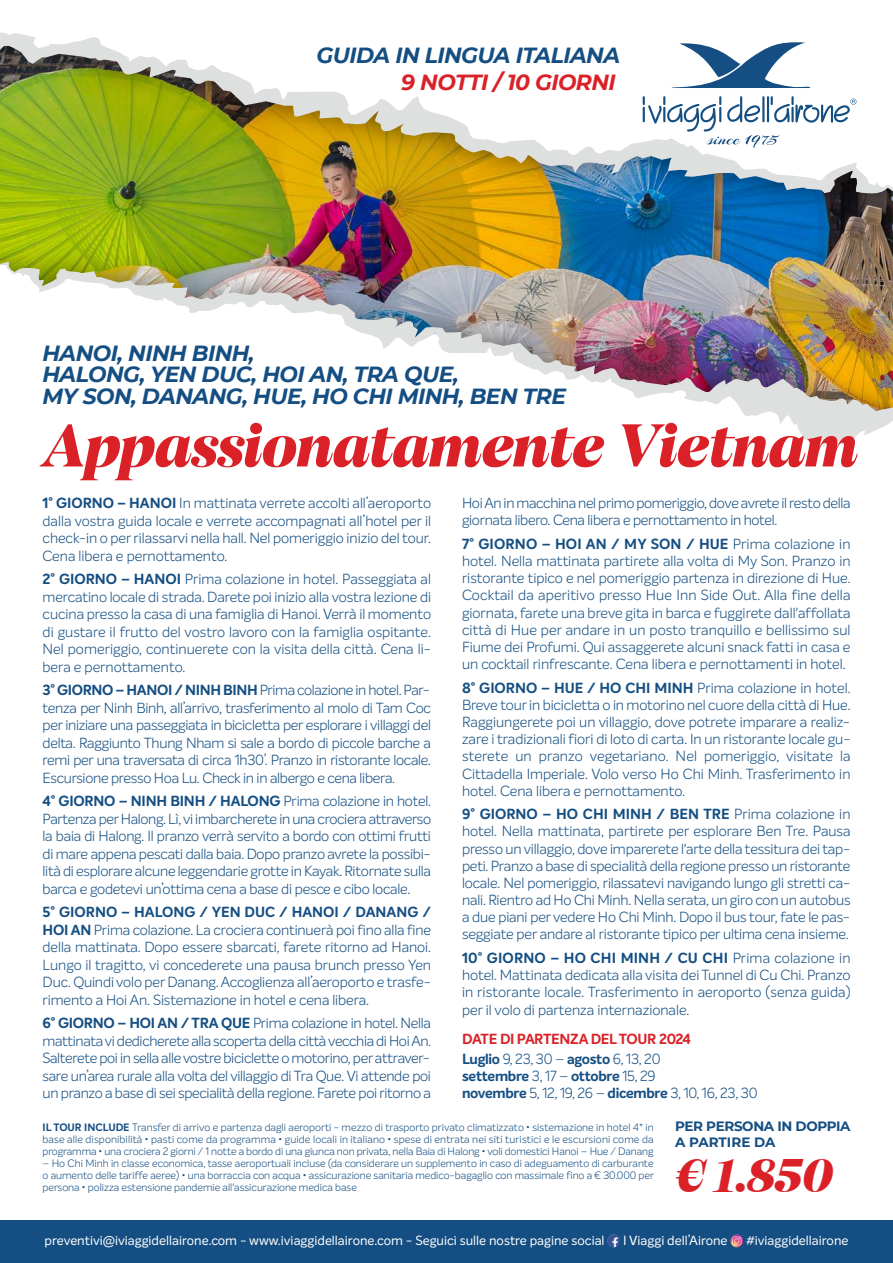
<style>
.page{position:relative;width:893px;height:1263px;background:#fff}
.page>*{position:absolute;margin:0;border:0;box-sizing:border-box;transform-origin:0 0}
.t1{font:61.95px "Cotford Display Bold Italic";letter-spacing:-.005em;color:#da2128}
.t2{font:48px "Cotford Display Bold Italic";color:#da2128}
.t3{font:italic 700 21.9px/21.8px "Montserrat";letter-spacing:-.025em;color:#144e82}
.t4{font:italic 700 21.9px "Montserrat";letter-spacing:-.025em;color:#da2128}
.t5{font:300 14.4px/17.4px "Intelo";letter-spacing:-.01em;color:#144e82;text-align:justify}
.t6{font:700 14.4px/19.4px "Intelo";letter-spacing:-.03em;color:#da2128}
.t7{font:700 13.5px/16.2px "Montserrat";letter-spacing:-.025em;color:#144e82}
.t8{font:13.05px "Intelo";color:#fff}
.t9{font:300 10.5px/12px "Intelo";letter-spacing:-.005em;color:#144e82;text-align:justify}
.s1{font-weight:700}
.s2{color:#144e82}
.s3{font-weight:300;color:#144e82}
</style>
<div class="page">
<svg style="left:0;top:32px;width:877px;height:151px"></svg>
<svg style="left:670px;top:42px;width:142px;height:46px"></svg>
<svg style="left:643px;top:96px;width:213px;height:52px"></svg>
<img style="left:0;top:183px;width:893px;height:79px">
<img style="left:0;top:262px;width:893px;height:185px">
<div style="left:0;top:1220px;width:893px;height:43px;background:#144e82"></div>
<svg style="left:607px;top:1234px;width:13px;height:13px"></svg>
<svg style="left:730px;top:1234px;width:13px;height:13px"></svg>
<h3 class="t3" style="left:317px;top:44px;width:305px">GUIDA IN LINGUA ITALIANA</h3>
<h3 class="t4" style="left:401px;top:69px;width:216px">9 NOTTI / 10 GIORNI</h3>
<h3 class="t3" style="left:42px;top:342px;width:525px">HANOI, NINH BINH,<br>HALONG, YEN DUC, HOI AN, TRA QUE,<br>MY SON, DANANG, HUE, HO CHI MINH, BEN TRE</h3>
<h1 class="t1" style="left:42px;top:420px;width:817px">Appassionatamente Vietnam</h1>
<p class="t5" style="left:43px;top:496px;width:390px"><span class="s1">1° GIORNO – HANOI</span> In mattinata verrete accolti all’aeroporto dalla vostra guida locale e verrete accompagnati all’hotel per il check-in o per rilassarvi nella hall. Nel pomeriggio inizio del tour.<br>Cena libera e pernottamento.</p>
<p class="t5" style="left:43px;top:572px;width:390px"><span class="s1">2° GIORNO – HANOI</span> Prima colazione in hotel. Passeggiata al mercatino locale di strada. Darete poi inizio alla vostra lezione di cucina presso la casa di una famiglia di Hanoi. Verrà il momento di gustare il frutto del vostro lavoro con la famiglia ospitante.<br>Nel pomeriggio, continuerete con la visita della città. Cena li&shy;bera e pernottamento.</p>
<p class="t5" style="left:43px;top:683px;width:390px"><span class="s1">3° GIORNO – HANOI / NINH BINH</span> Prima colazione in hotel. Par&shy;tenza per Ninh Binh, all’arrivo, trasferimento al molo di Tam Coc per iniziare una passeggiata in bicicletta per esplorare i villaggi del delta. Raggiunto Thung Nham si sale a bordo di piccole barche a remi per una traversata di circa 1h30’. Pranzo in ristorante locale.<br>Escursione presso Hoa Lu. Check in in albergo e cena libera.</p>
<p class="t5" style="left:43px;top:794px;width:390px"><span class="s1">4° GIORNO – NINH BINH / HALONG</span> Prima colazione in hotel.<br>Partenza per Halong. Lì, vi imbarcherete in una crociera attraverso la baia di Halong. Il pranzo verrà servito a bordo con ottimi frutti di mare appena pescati dalla baia. Dopo pranzo avrete la possibi&shy;lità di esplorare alcune leggendarie grotte in Kayak. Ritornate sulla barca e godetevi un’ottima cena a base di pesce e cibo locale.</p>
<p class="t5" style="left:43px;top:905px;width:390px"><span class="s1">5° GIORNO – HALONG / YEN DUC / HANOI / DANANG / HOI AN</span> Prima colazione. La crociera continuerà poi fino alla fine della mattinata. Dopo essere sbarcati, farete ritorno ad Hanoi.<br>Lungo il tragitto, vi concederete una pausa brunch presso Yen Duc. Quindi volo per Danang. Accoglienza all’aeroporto e trasfe&shy;rimento a Hoi An. Sistemazione in hotel e cena libera.</p>
<p class="t5" style="left:43px;top:1016px;width:390px"><span class="s1">6° GIORNO – HOI AN / TRA QUE</span> Prima colazione in hotel. Nella mattinata vi dedicherete alla scoperta della città vecchia di Hoi An.<br>Salterete poi in sella alle vostre biciclette o motorino, per attraver&shy;sare un’area rurale alla volta del villaggio di Tra Que. Vi attende poi un pranzo a base di sei specialità della regione. Farete poi ritorno a</p>
<p class="t5" style="left:462px;top:496px;width:390px">Hoi An in macchina nel primo pomeriggio, dove avrete il resto della giornata libero. Cena libera e pernottamento in hotel.</p>
<p class="t5" style="left:462px;top:536px;width:390px"><span class="s1">7° GIORNO – HOI AN / MY SON / HUE</span> Prima colazione in hotel. Nella mattinata partirete alla volta di My Son. Pranzo in ristorante tipico e nel pomeriggio partenza in direzione di Hue.<br>Cocktail da aperitivo presso Hue Inn Side Out. Alla fine della giornata, farete una breve gita in barca e fuggirete dall'affollata città di Hue per andare in un posto tranquillo e bellissimo sul Fiume dei Profumi. Qui assaggerete alcuni snack fatti in casa e un cocktail rinfrescante. Cena libera e pernottamenti in hotel.</p>
<p class="t5" style="left:462px;top:680px;width:390px"><span class="s1">8° GIORNO – HUE / HO CHI MINH</span> Prima colazione in hotel.<br>Breve tour in bicicletta o in motorino nel cuore della città di Hue.<br>Raggiungerete poi un villaggio, dove potrete imparare a realiz&shy;zare i tradizionali fiori di loto di carta. In un ristorante locale gu&shy;sterete un pranzo vegetariano. Nel pomeriggio, visitate la Cittadella Imperiale. Volo verso Ho Chi Minh. Trasferimento in hotel. Cena libera e pernottamento.</p>
<p class="t5" style="left:462px;top:807px;width:390px"><span class="s1">9° GIORNO – HO CHI MINH / BEN TRE</span> Prima colazione in hotel. Nella mattinata, partirete per esplorare Ben Tre. Pausa presso un villaggio, dove imparerete l'arte della tessitura dei tap&shy;peti. Pranzo a base di specialità della regione presso un ristorante locale. Nel pomeriggio, rilassatevi navigando lungo gli stretti ca&shy;nali. Rientro ad Ho Chi Minh. Nella serata, un giro con un autobus a due piani per vedere Ho Chi Minh. Dopo il bus tour, fate le pas&shy;seggiate per andare al ristorante tipico per ultima cena insieme.</p>
<p class="t5" style="left:462px;top:950px;width:390px"><span class="s1">10° GIORNO – HO CHI MINH / CU CHI</span> Prima colazione in hotel. Mattinata dedicata alla visita dei Tunnel di Cu Chi. Pranzo in ristorante locale. Trasferimento in aeroporto (senza guida) per il volo di partenza internazionale.</p>
<p class="t6" style="left:462px;top:1031px;width:230px">DATE DI PARTENZA DEL TOUR 2024<br><span class="s2">Luglio</span> <span class="s3">9, 23, 30 –</span> <span class="s2">agosto</span> <span class="s3">6, 13, 20</span></p>
<p class="t5" style="left:462px;top:1068px;width:297px"><span class="s1">settembre</span> 3, 17 – <span class="s1">ottobre</span> 15, 29<br><span class="s1">novembre</span> 5, 12, 19, 26 – <span class="s1">dicembre</span> 3, 10, 16, 23, 30</p>
<p class="t9" style="left:43px;top:1122px;width:613px"><span class="s1">IL TOUR INCLUDE</span> Transfer di arrivo e partenza dagli aeroporti - mezzo di trasporto privato climatizzato • sistemazione in hotel 4* in base alle disponibilità • pasti come da programma • guide locali in italiano • spese di entrata nei siti turistici e le escursioni come da programma • una crociera 2 giorni / 1 notte a bordo di una giunca non privata, nella Baia di Halong • voli domestici Hanoi – Hue / Danang</p>
<p class="t9" style="left:43px;top:1158px;width:613px">– Ho Chi Minh in classe economica, tasse aeroportuali incluse (da considerare un supplemento in caso di adeguamento di carburante o aumento delle tariffe aeree) • una borraccia con acqua • assicurazione sanitaria medico-bagaglio con massimale fino a € 30.000 per persona • polizza estensione pandemie all'assicurazione medica base</p>
<p class="t7" style="left:675px;top:1118px;width:177px">PER PERSONA IN DOPPIA<br>A PARTIRE DA</p>
<h2 class="t2" style="left:675px;top:1155px;width:159px">€ 1.850</h2>
<p class="t8" style="left:45px;top:1234px;width:562px">preventivi@iviaggidellairone.com - www.iviaggidellairone.com - Seguici sulle nostre pagine social</p>
<p class="t8" style="left:623px;top:1234px;width:106px">I Viaggi dell’Airone</p>
<p class="t8" style="left:746px;top:1234px;width:104px">#iviaggidellairone</p>
</div>
